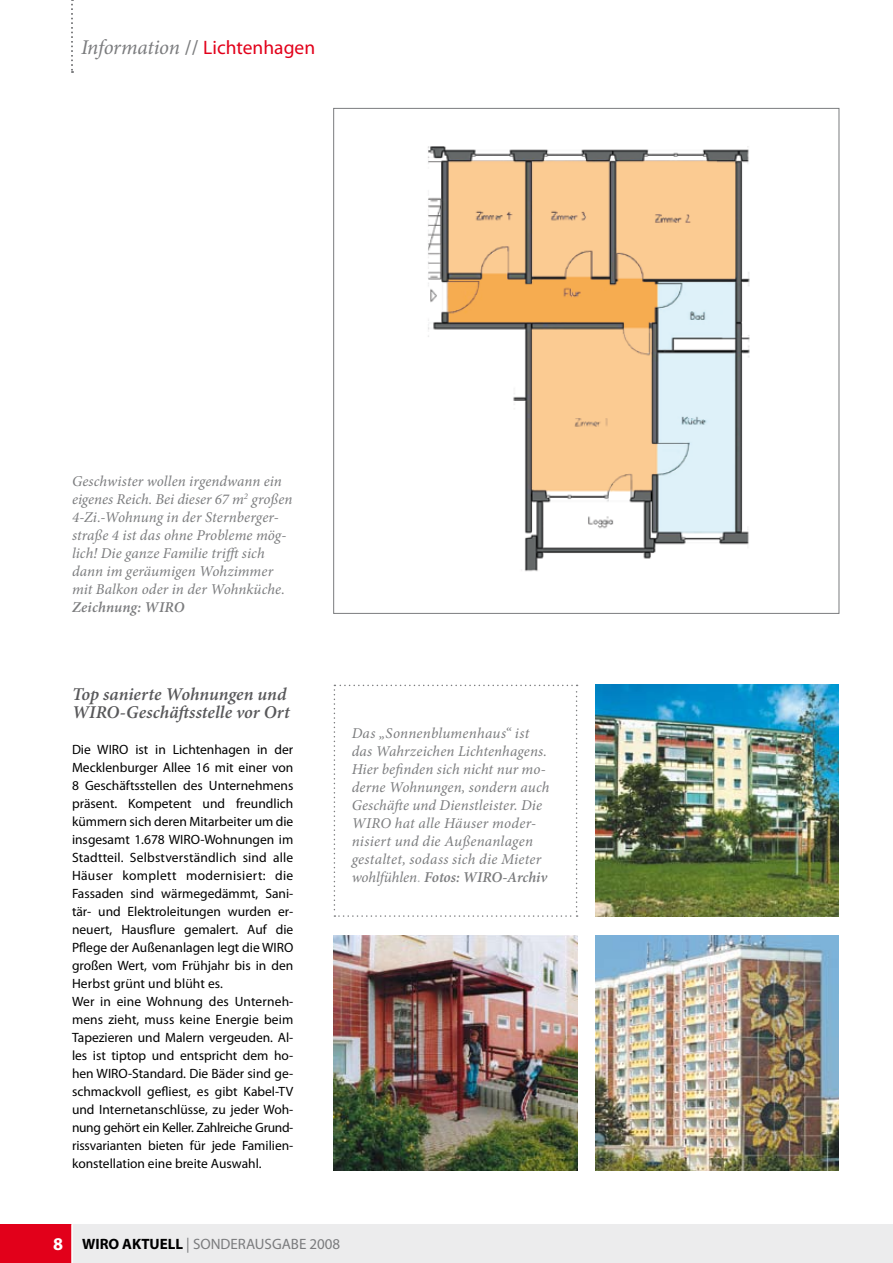
<style>
.page{position:relative;width:893px;height:1263px;background:#fff}
.page>*{position:absolute;margin:0;border:0;box-sizing:border-box;transform-origin:0 0}
.t1{font:19.5px "Myriad Pro";color:#e2001a}
.t2{font:italic 600 18px/18px "Minion Pro";color:#58585a}
.t3{font:italic 15px/18px "Minion Pro";letter-spacing:.005em;color:#7b7c7e}
.t4{font:15px "Myriad Pro";color:#7b7c7e}
.t5{font:italic 600 15px "Minion Pro";letter-spacing:.005em;color:#7b7c7e}
.t6{font:13.5px/18px "Myriad Pro";color:#000}
.s1{font-family:"Minion Pro";font-style:italic;font-size:21px;color:#7b7c7e}
.s2{font-family:"Minion Pro";font-weight:600;font-size:21px;color:#7b7c7e}
.s3{color:#acaeaf}
.s4{font-weight:600}
.s5{font-weight:700;color:#000}
</style>
<div class="page">
<div style="left:0;top:1224px;width:893px;height:39px;background:#ececed"></div>
<div style="left:0;top:1224px;width:72px;height:39px;background:#e2001a"></div>
<hr style="left:71px;top:1224px;width:2px;height:39px;background:#fff">
<svg style="left:71px;top:0;width:2px;height:73px"></svg>
<img style="left:595px;top:935px;width:244px;height:235px">
<img style="left:334px;top:935px;width:243px;height:235px">
<svg style="left:334px;top:685px;width:244px;height:232px"></svg>
<img style="left:595px;top:685px;width:244px;height:231px">
<img style="left:428px;top:146px;width:322px;height:426px">
<h1 class="t1" style="left:81px;top:35px;width:236px"><span class="s1">Information</span> <span class="s2">//</span> Lichtenhagen</h1>
<p class="t3" style="left:72px;top:472px;width:222px">Geschwister wollen irgendwann ein eigenes Reich. Bei dieser 67 m<sup>2</sup> großen 4-Zi.-Wohnung in der Sternberger&shy;straße 4 ist das ohne Probleme mög&shy;lich! Die ganze Familie trifft sich dann im geräumigen Wohzimmer mit Balkon oder in der Wohnküche.</p>
<p class="t5" style="left:72px;top:598px;width:114px">Zeichnung: WIRO</p>
<h2 class="t2" style="left:72px;top:686px;width:219px">Top sanierte Wohnungen und<br>WIRO-Geschäftsstelle vor Ort</h2>
<p class="t6" style="left:72px;top:740px;width:223px">Die WIRO ist in Lichtenhagen in der Mecklenburger Allee 16 mit einer von 8 Geschäftsstellen des Unternehmens präsent. Kompetent und freundlich kümmern sich deren Mitarbeiter um die insgesamt 1.678 WIRO-Wohnungen im Stadtteil. Selbstverständlich sind alle Häuser komplett modernisiert: die Fassaden sind wärmegedämmt, Sani&shy;tär- und Elektroleitungen wurden er&shy;neuert, Hausflure gemalert. Auf die Pflege der Außenanlagen legt die WIRO großen Wert, vom Frühjahr bis in den Herbst grünt und blüht es.<br>Wer in eine Wohnung des Unterneh&shy;mens zieht, muss keine Energie beim Tapezieren und Malern vergeuden. Al&shy;les ist tiptop und entspricht dem ho&shy;hen WIRO-Standard. Die Bäder sind ge&shy;schmackvoll gefliest, es gibt Kabel-TV und Internetanschlüsse, zu jeder Woh&shy;nung gehört ein Keller. Zahlreiche Grund&shy;rissvarianten bieten für jede Familien&shy;konstellation eine breite Auswahl.</p>
<p class="t3" style="left:352px;top:724px;width:199px">Das „Sonnenblumenhaus“ ist das Wahrzeichen Lichtenhagens.<br>Hier befinden sich nicht nur mo&shy;derne Wohnungen, sondern auch<br>Geschäfte und Dienstleister. Die<br>WIRO hat alle Häuser moder&shy;nisiert und die Außenanlagen gestaltet, sodass sich die Mieter wohlfühlen<span class="s3">.</span> <span class="s4">Fotos: WIRO-Archiv</span></p>
<p class="t4" style="left:82px;top:1234px;width:260px"><span class="s5">WIRO AKTUELL</span> | SONDERAUSGABE 2008</p>
</div>
